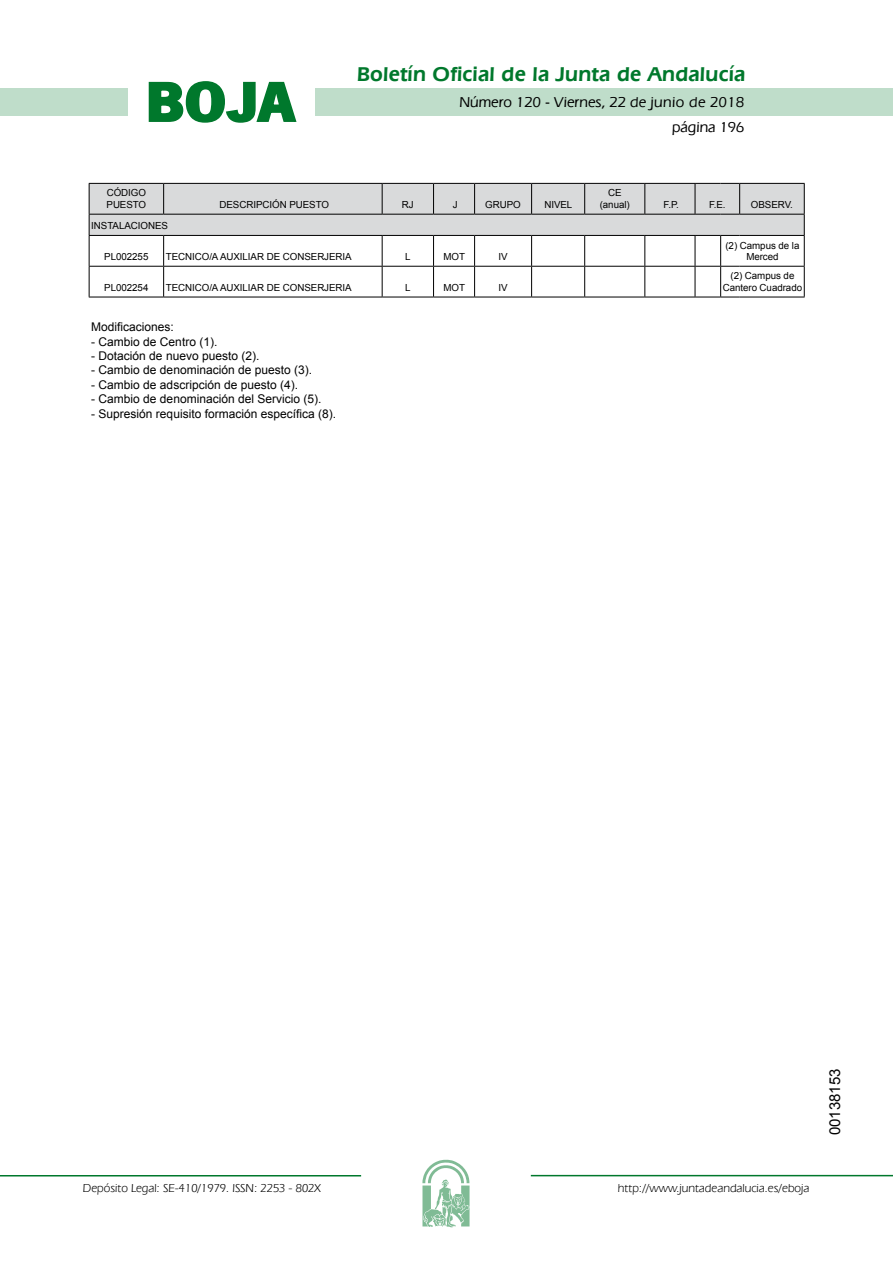
<style>
.page{position:relative;width:893px;height:1263px;background:#fff}
.page>*{position:absolute;margin:0;border:0;box-sizing:border-box;transform-origin:0 0}
.t1{font:700 57.75px "News Got T";color:#00782c;scale:1.14 1}
.t2{font:600 21px "Eras IT Cby BT";letter-spacing:.01em;color:#00782c}
.t3{font:500 15px/24.5px "Eras IT Cby BT";color:#000;text-align:right}
.t4{font:15px "Arial";color:#000}
.t5{font:12px "Arial";color:#000}
.t6{font:12px "Eras IT Cby BT";color:#000}
.t7{font:9.75px/11.7px "Arial";letter-spacing:-.005em;color:#000;text-align:center}
</style>
<div class="page">
<div style="left:315px;top:88px;width:577px;height:28px;background:#bfddca"></div>
<div style="left:0;top:88px;width:128px;height:28px;background:#bfddca"></div>
<hr style="left:0;top:1175px;width:361px;height:2px;background:#00782c">
<svg style="left:422px;top:1159px;width:47px;height:68px"></svg>
<hr style="left:531px;top:1175px;width:361px;height:1px;background:#00782c">
<svg style="left:148px;top:81px;width:149px;height:42px"></svg>
<hr style="left:89px;top:236px;width:1px;height:30px;background:#000">
<hr style="left:163px;top:236px;width:1px;height:30px;background:#000">
<hr style="left:382px;top:236px;width:1px;height:30px;background:#000">
<hr style="left:433px;top:236px;width:1px;height:30px;background:#000">
<hr style="left:474px;top:236px;width:1px;height:30px;background:#000">
<hr style="left:531px;top:236px;width:1px;height:30px;background:#000">
<hr style="left:584px;top:236px;width:1px;height:30px;background:#000">
<hr style="left:644px;top:236px;width:1px;height:30px;background:#000">
<hr style="left:694px;top:236px;width:1px;height:30px;background:#000">
<svg style="left:89px;top:183px;width:715px;height:53px;background:#cbcccd"></svg>
<hr style="left:720px;top:236px;width:1px;height:30px;background:#000">
<hr style="left:739px;top:235px;width:65px;height:1px;background:#000">
<hr style="left:803px;top:236px;width:1px;height:30px;background:#000">
<hr style="left:89px;top:266px;width:75px;height:1px;background:#000">
<hr style="left:89px;top:267px;width:1px;height:30px;background:#000">
<hr style="left:164px;top:266px;width:218px;height:1px;background:#000">
<hr style="left:163px;top:267px;width:1px;height:30px;background:#000">
<hr style="left:382px;top:266px;width:51px;height:1px;background:#000">
<hr style="left:382px;top:267px;width:1px;height:30px;background:#000">
<hr style="left:433px;top:266px;width:41px;height:1px;background:#000">
<hr style="left:433px;top:267px;width:1px;height:30px;background:#000">
<hr style="left:474px;top:266px;width:57px;height:1px;background:#000">
<hr style="left:474px;top:267px;width:1px;height:30px;background:#000">
<hr style="left:531px;top:266px;width:53px;height:1px;background:#000">
<hr style="left:531px;top:267px;width:1px;height:30px;background:#000">
<hr style="left:584px;top:266px;width:61px;height:1px;background:#000">
<hr style="left:584px;top:267px;width:1px;height:30px;background:#000">
<hr style="left:645px;top:266px;width:50px;height:1px;background:#000">
<hr style="left:644px;top:267px;width:1px;height:30px;background:#000">
<hr style="left:694px;top:267px;width:1px;height:30px;background:#000">
<svg style="left:695px;top:266px;width:44px;height:1px"></svg>
<hr style="left:720px;top:267px;width:1px;height:30px;background:#000">
<hr style="left:739px;top:266px;width:65px;height:1px;background:#000">
<hr style="left:803px;top:267px;width:1px;height:30px;background:#000">
<hr style="left:89px;top:297px;width:75px;height:1px;background:#000">
<hr style="left:164px;top:297px;width:218px;height:1px;background:#000">
<hr style="left:382px;top:297px;width:51px;height:1px;background:#000">
<hr style="left:433px;top:297px;width:41px;height:1px;background:#000">
<hr style="left:474px;top:297px;width:57px;height:1px;background:#000">
<hr style="left:531px;top:297px;width:53px;height:1px;background:#000">
<hr style="left:584px;top:297px;width:61px;height:1px;background:#000">
<hr style="left:645px;top:297px;width:50px;height:1px;background:#000">
<svg style="left:695px;top:297px;width:44px;height:1px"></svg>
<hr style="left:739px;top:297px;width:65px;height:1px;background:#000">
<h1 class="t1" style="left:145px;top:68px;width:133px">BOJA</h1>
<h2 class="t2" style="left:357px;top:62px;width:390px">Boletín Oficial de la Junta de Andalucía</h2>
<h3 class="t3" style="left:459px;top:90px;width:286px">Número 120 - Viernes, 22 de junio de 2018 página 196</h3>
<p class="t7" style="left:106px;top:187px;width:41px;text-align:left">CÓDIGO<br>PUESTO</p>
<p class="t7" style="left:219px;top:199px;width:111px">DESCRIPCIÓN PUESTO</p>
<p class="t7" style="left:402px;top:199px;width:13px">RJ</p>
<p class="t7" style="left:453px;top:199px;width:6px">J</p>
<p class="t7" style="left:485px;top:199px;width:37px">GRUPO</p>
<p class="t7" style="left:544px;top:199px;width:29px">NIVEL</p>
<p class="t7" style="left:599px;top:187px;width:32px">CE (anual)</p>
<p class="t7" style="left:663px;top:199px;width:17px">F.P.</p>
<p class="t7" style="left:709px;top:199px;width:18px">F.E.</p>
<p class="t7" style="left:751px;top:199px;width:43px">OBSERV.</p>
<p class="t7" style="left:91px;top:220px;width:78px">INSTALACIONES</p>
<p class="t7" style="left:104px;top:251px;width:46px">PL002255</p>
<p class="t7" style="left:166px;top:251px;width:187px">TECNICO/A AUXILIAR DE CONSERJERIA</p>
<p class="t7" style="left:405px;top:251px;width:7px">L</p>
<p class="t7" style="left:443px;top:251px;width:23px">MOT</p>
<p class="t7" style="left:498px;top:251px;width:11px">IV</p>
<p class="t7" style="left:725px;top:239px;width:76px">(2) Campus de la<br>Merced</p>
<p class="t7" style="left:104px;top:282px;width:46px">PL002254</p>
<p class="t7" style="left:166px;top:282px;width:187px">TECNICO/A AUXILIAR DE CONSERJERIA</p>
<p class="t7" style="left:405px;top:282px;width:7px">L</p>
<p class="t7" style="left:443px;top:282px;width:23px">MOT</p>
<p class="t7" style="left:498px;top:282px;width:11px">IV</p>
<p class="t7" style="left:722px;top:270px;width:81px">(2) Campus de<br>Cantero Cuadrado</p>
<p class="t5" style="left:91px;top:319px;width:84px">Modificaciones:</p>
<p class="t5" style="left:91px;top:334px;width:128px">- Cambio de Centro (1).</p>
<p class="t5" style="left:91px;top:348px;width:170px">- Dotación de nuevo puesto (2).</p>
<p class="t5" style="left:91px;top:362px;width:222px">- Cambio de denominación de puesto (3).</p>
<p class="t5" style="left:91px;top:377px;width:208px">- Cambio de adscripción de puesto (4).</p>
<p class="t5" style="left:91px;top:391px;width:232px">- Cambio de denominación del Servicio (5).</p>
<p class="t5" style="left:91px;top:406px;width:246px">- Supresión requisito formación específica (8).</p>
<p class="t6" style="left:83px;top:1181px;width:239px">Depósito Legal: SE-410/1979. ISSN: 2253 - 802X</p>
<p class="t6" style="left:618px;top:1181px;width:193px">http://www.juntadeandalucia.es/eboja</p>
<h3 class="t4" style="left:825px;top:1135px;width:68px;rotate:-90deg">00138153</h3>
</div>
